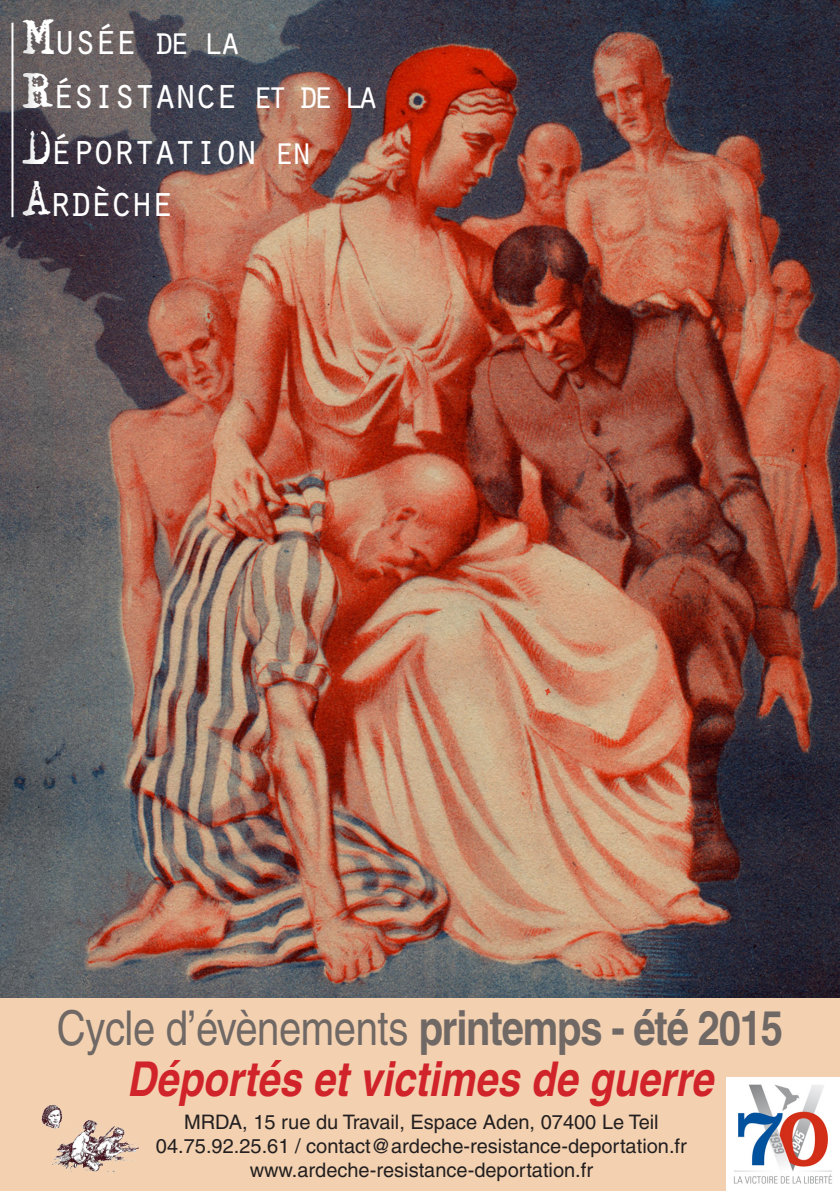
<style>
.page{position:relative;width:840px;height:1191px;background:#fff}
.page>*{position:absolute;margin:0;border:0;box-sizing:border-box;transform-origin:0 0}
.t1{font:48px "Helvetica";letter-spacing:-.01em;color:#706865;scale:.83 1}
.t2{font:italic 700 48px "Helvetica";color:#d1232a;scale:.83 1}
.t3{font:44px/52px "Orator Std";letter-spacing:-.1em;color:#fff;scale:.93 1}
.t4{font:20px "Helvetica";color:#231f20}
.s1{font-family:"Adler"}
.s2{font-size:39.6px}
.s3{font-weight:700}
</style>
<div class="page">
<img style="left:0;top:0;width:839px;height:998px">
<div style="left:0;top:998px;width:839px;height:193px;background:#f3d1b0"></div>
<img style="left:41px;top:1104px;width:98px;height:69px">
<img style="left:726px;top:1077px;width:113px;height:114px">
<div style="left:14px;top:27px;width:24px;height:214px;background:#231f20;opacity:.75"></div>
<hr style="left:11px;top:23px;width:2px;height:194px;background:#fff">
<p class="t3" style="left:23px;top:11px;width:237px"><span class="s1">M</span>usée <span class="s2">de la</span></p>
<p class="t3" style="left:23px;top:65px;width:385px"><span class="s1">R</span>ésistance <span class="s2">et de la</span></p>
<p class="t3" style="left:23px;top:121px;width:313px"><span class="s1">D</span>éportation <span class="s2">en<br></span><span class="s1">A</span>rdèche</p>
<p class="t1" style="left:57px;top:1000px;width:876px">Cycle d’évènements <span class="s3">printemps - été 2015</span></p>
<p class="t2" style="left:127px;top:1049px;width:707px">Déportés et victimes de guerre</p>
<p class="t4" style="left:184px;top:1110px;width:476px">MRDA, 15 rue du Travail, Espace Aden, 07400 Le Teil</p>
<p class="t4" style="left:156px;top:1134px;width:532px">04.75.92.25.61 / contact@ardeche-resistance-deportation.fr</p>
<p class="t4" style="left:249px;top:1158px;width:345px">www.ardeche-resistance-deportation.fr</p>
</div>
